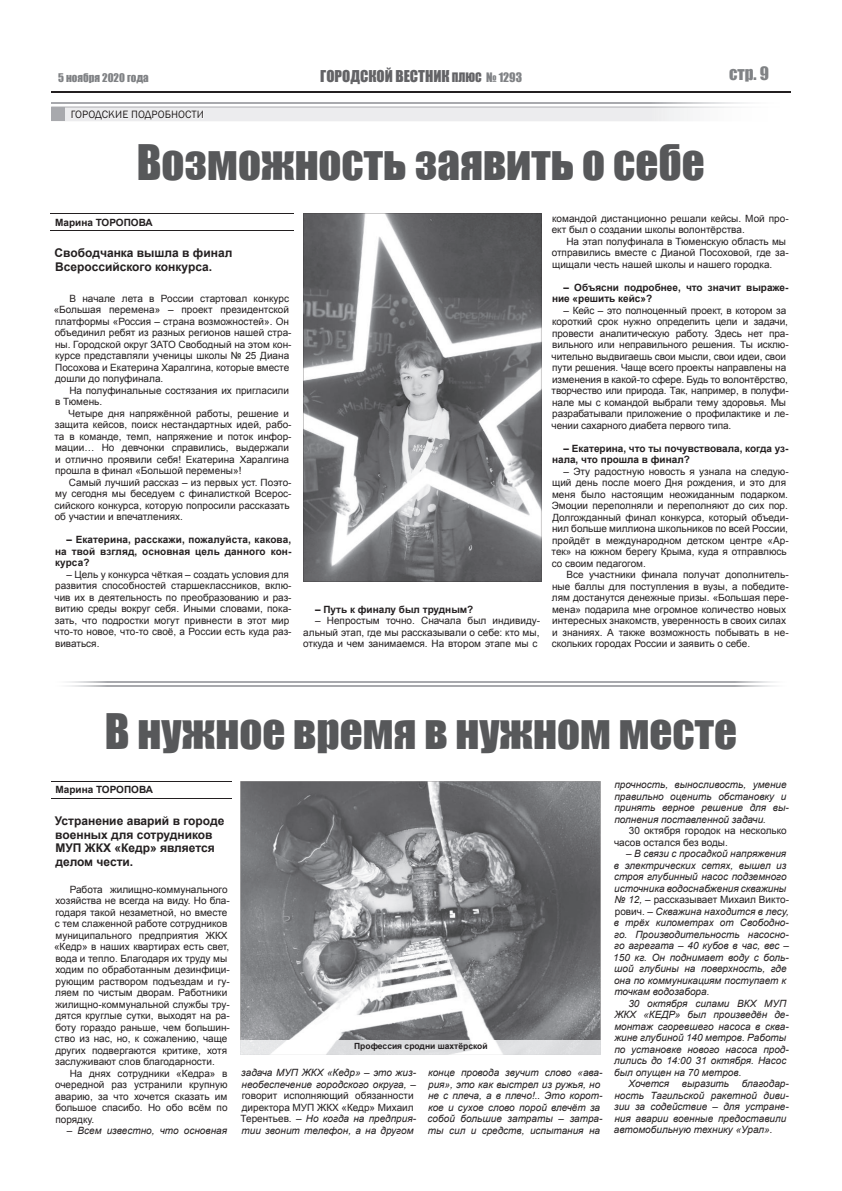
<style>
.page{position:relative;width:842px;height:1191px;background:#fff}
.page>*{position:absolute;margin:0;border:0;box-sizing:border-box;transform-origin:0 0}
.t1{font:45px "Impact";color:#57585a}
.t2{font:17px "Impact";color:#808285}
.t3{font:15px "Impact";color:#636366}
.t4{font:700 12px/13.5px "Arial";color:#231f20}
.t5{font:11px "Franklin Gothic";color:#231f20}
.t6{font:11px "Impact";color:#808285}
.t7{font:10px/11.5px "Arial";color:#231f20}
.t8{font:italic 10px/11.5px "Arial";color:#231f20}
.t9{font:700 10px/11.5px "Arial";color:#231f20}
.t10{font:700 8.5px "Arial";color:#231f20}
.s1{font-size:12px}
.s2{font-size:12px;color:#808285}
.s3{font-style:normal}
</style>
<div class="page">
<hr style="left:51px;top:92px;width:740px;height:1px;background:#231f20">
<div style="left:51px;top:107px;width:14px;height:14px;background:#a8a9ad"></div>
<hr style="left:51px;top:798px;width:181px;height:1px;background:#231f20">
<hr style="left:51px;top:781px;width:181px;height:1px;background:#231f20">
<svg style="left:87px;top:682px;width:659px;height:5px"></svg>
<hr style="left:50px;top:230px;width:244px;height:1px;background:#231f20">
<hr style="left:50px;top:213px;width:244px;height:1px;background:#231f20">
<svg style="left:71px;top:91px;width:643px;height:124px"></svg>
<svg style="left:304px;top:213px;width:237px;height:368px"></svg>
<svg style="left:240px;top:781px;width:361px;height:259px;background:#858689"></svg>
<img style="left:68px;top:685px;width:706px;height:1px">
<img style="left:241px;top:1040px;width:359px;height:14px">
<p class="t6" style="left:58px;top:70px;width:92px">5 ноября 2020 года</p>
<h3 class="t3" style="left:320px;top:64px;width:203px">ГОРОДСКОЙ ВЕСТНИК <span class="s1">ПЛЮС</span> <span class="s2">№ 1293</span></h3>
<h2 class="t2" style="left:729px;top:60px;width:41px">стр. 9</h2>
<p class="t5" style="left:71px;top:107px;width:134px">ГОРОДСКИЕ ПОДРОБНОСТИ</p>
<h1 class="t1" style="left:137px;top:127px;width:570px">Возможность заявить о себе</h1>
<p class="t9" style="left:55px;top:217px;width:99px">Марина ТОРОПОВА</p>
<p class="t4" style="left:55px;top:247px;width:179px">Свободчанка вышла в финал<br>Всероссийского конкурса.</p>
<p class="t7" style="left:54px;top:293px;width:239px;text-indent:16px">В начале лета в России стартовал конкурс «Большая перемена» – проект президентской платформы «Россия – страна возможностей». Он объединил ребят из разных регионов нашей стра&shy;ны. Городской округ ЗАТО Свободный на этом кон&shy;курсе представляли ученицы школы № 25 Диана Посохова и Екатерина Харалгина, которые вместе дошли до полуфинала.</p>
<p class="t7" style="left:55px;top:385px;width:235px;text-indent:14px">На полуфинальные состязания их пригласили в Тюмень.</p>
<p class="t7" style="left:55px;top:408px;width:239px;text-indent:14px">Четыре дня напряжённой работы, решение и защита кейсов, поиск нестандартных идей, рабо&shy;та в команде, темп, напряжение и поток инфор&shy;мации… Но девчонки справились, выдержали и отлично проявили себя! Екатерина Харалгина прошла в финал «Большой перемены»!</p>
<p class="t7" style="left:55px;top:477px;width:239px;text-indent:14px">Самый лучший рассказ – из первых уст. Поэто&shy;му сегодня мы беседуем с финалисткой Всерос&shy;сийского конкурса, которую попросили рассказать об участии и впечатлениях.</p>
<p class="t9" style="left:55px;top:534px;width:238px;text-align:justify;text-indent:11px">– Екатерина, расскажи, пожалуйста, какова, на твой взгляд, основная цель данного кон&shy;курса?</p>
<p class="t7" style="left:55px;top:569px;width:239px;text-indent:12px">– Цель у конкурса чёткая – создать условия для развития способностей старшеклассников, вклю&shy;чив их в деятельность по преобразованию и раз&shy;витию среды вокруг себя. Иными словами, пока&shy;зать, что подростки могут привнести в этот мир что-то новое, что-то своё, а России есть куда раз&shy;виваться.</p>
<p class="t9" style="left:315px;top:604px;width:160px">– Путь к финалу был трудным?</p>
<p class="t7" style="left:303px;top:615px;width:238px;text-align:justify;text-indent:12px">– Непростым точно. Сначала был индивиду&shy;альный этап, где мы рассказывали о себе: кто мы, откуда и чем занимаемся. На втором этапе мы с</p>
<p class="t7" style="left:552px;top:213px;width:238px">командой дистанционно решали кейсы. Мой про&shy;ект был о создании школы волонтёрства.</p>
<p class="t7" style="left:552px;top:236px;width:238px;text-indent:15px">На этап полуфинала в Тюменскую область мы отправились вместе с Дианой Посоховой, где за&shy;щищали честь нашей школы и нашего городка.</p>
<p class="t9" style="left:552px;top:282px;width:238px;text-indent:11px">– Объясни подробнее, что значит выраже&shy;ние «решить кейс»?</p>
<p class="t7" style="left:552px;top:305px;width:239px;text-indent:12px">– Кейс – это полноценный проект, в котором за короткий срок нужно определить цели и задачи, провести аналитическую работу. Здесь нет пра&shy;вильного или неправильного решения. Ты исклю&shy;чительно выдвигаешь свои мысли, свои идеи, свои пути решения. Чаще всего проекты направлены на изменения в какой-то сфере. Будь то волонтёрство, творчество или природа. Так, например, в полуфи&shy;нале мы с командой выбрали тему здоровья. Мы разрабатывали приложение о профилактике и ле&shy;чении сахарного диабета первого типа.</p>
<p class="t9" style="left:552px;top:443px;width:238px;text-indent:11px">– Екатерина, что ты почувствовала, когда уз&shy;нала, что прошла в финал?</p>
<p class="t7" style="left:552px;top:466px;width:239px;text-indent:12px">– Эту радостную новость я узнала на следую&shy;щий день после моего Дня рождения, и это для меня было настоящим неожиданным подарком.<br>Эмоции переполняли и переполняют до сих пор.<br>Долгожданный финал конкурса, который объеди&shy;нил больше миллиона школьников по всей России, пройдёт в международном детском центре «Ар&shy;тек» на южном берегу Крыма, куда я отправлюсь со своим педагогом.</p>
<p class="t7" style="left:552px;top:569px;width:239px;text-indent:15px">Все участники финала получат дополнитель&shy;ные баллы для поступления в вузы, а победите&shy;лям достанутся денежные призы. «Большая пере&shy;мена» подарила мне огромное количество новых интересных знакомств, уверенность в своих силах и знаниях. А также возможность побывать в не&shy;скольких городах России и заявить о себе.</p>
<h1 class="t1" style="left:105px;top:696px;width:634px">В нужное время в нужном месте</h1>
<p class="t9" style="left:55px;top:784px;width:99px">Марина ТОРОПОВА</p>
<p class="t4" style="left:55px;top:814px;width:171px">Устранение аварий в городе военных для сотрудников<br>МУП ЖКХ «Кедр» является делом чести.</p>
<p class="t7" style="left:54px;top:883px;width:177px;text-indent:16px">Работа жилищно-коммунального хозяйства не всегда на виду. Но бла&shy;годаря такой незаметной, но вместе с тем слаженной работе сотрудников муниципального предприятия ЖКХ «Кедр» в наших квартирах есть свет, вода и тепло. Благодаря их труду мы ходим по обработанным дезинфици&shy;рующим раствором подъездам и гу&shy;ляем по чистым дворам. Работники жилищно-коммунальной службы тру&shy;дятся круглые сутки, выходят на ра&shy;боту гораздо раньше, чем большин&shy;ство из нас, но, к сожалению, чаще других подвергаются критике, хотя заслуживают слов благодарности.</p>
<p class="t7" style="left:55px;top:1067px;width:174px;text-align:justify;text-indent:15px">На днях сотрудники «Кедра» в очередной раз устранили крупную аварию, за что хочется сказать им большое спасибо. Но обо всём по порядку.</p>
<p class="t8" style="left:67px;top:1125px;width:162px">– Всем известно, что основная</p>
<p class="t10" style="left:354px;top:1040px;width:135px">Профессия сродни шахтёрской</p>
<p class="t8" style="left:241px;top:1067px;width:177px">задача МУП ЖКХ «Кедр» – это жиз&shy;необеспечение городского округа, <span class="s3">– говорит исполняющий обязанности директора МУП ЖКХ «Кедр» Михаил Терентьев. –</span> Но когда на предприя&shy;тии звонит телефон, а на другом</p>
<p class="t8" style="left:428px;top:1067px;width:176px">конце провода звучит слово «ава&shy;рия», это как выстрел из ружья, но не с плеча, а в плечо!.. Это корот&shy;кое и сухое слово порой влечёт за собой большие затраты – затра&shy;ты сил и средств, испытания на</p>
<p class="t8" style="left:614px;top:779px;width:176px">прочность, выносливость, умение правильно оценить обстановку и принять верное решение для вы&shy;полнения поставленной задачи.</p>
<p class="t7" style="left:614px;top:825px;width:174px;text-indent:15px">30 октября городок на несколько часов остался без воды.</p>
<p class="t8" style="left:613px;top:848px;width:177px;text-indent:13px">– В связи с просадкой напряжения в электрических сетях, вышел из строя глубинный насос подземного источника водоснабжения скважины № 12, <span class="s3">– рассказывает Михаил Викто&shy;рович. –</span> Скважина находится в лесу, в трёх километрах от Свободно&shy;го. Производительность насосно&shy;го агрегата – 40 кубов в час, вес –<br>150 кг. Он поднимает воду с боль&shy;шой глубины на поверхность, где она по коммуникациям поступает к точкам водозабора.</p>
<p class="t8" style="left:628px;top:997px;width:159px">30 октября силами ВКХ МУП</p>
<p class="t8" style="left:614px;top:1009px;width:176px">ЖКХ «КЕДР» был произведён де-</p>
<p class="t8" style="left:614px;top:1020px;width:176px">монтаж сгоревшего насоса в сква-</p>
<p class="t8" style="left:614px;top:1032px;width:173px">жине глубиной 140 метров. Работы</p>
<p class="t8" style="left:614px;top:1043px;width:176px">по установке нового насоса прод-</p>
<p class="t8" style="left:614px;top:1055px;width:174px">лились до 14:00 31 октября. Насос</p>
<p class="t8" style="left:614px;top:1066px;width:129px">был опущен на 70 метров.</p>
<p class="t8" style="left:629px;top:1078px;width:42px">Хочется</p>
<p class="t8" style="left:682px;top:1078px;width:49px">выразить</p>
<p class="t8" style="left:614px;top:1078px;width:176px;text-indent:128px">благодар&shy;ность Тагильской ракетной диви&shy;зии за содействие – для устране&shy;ния аварии военные предоставили автомобильную технику «Урал».</p>
</div>
